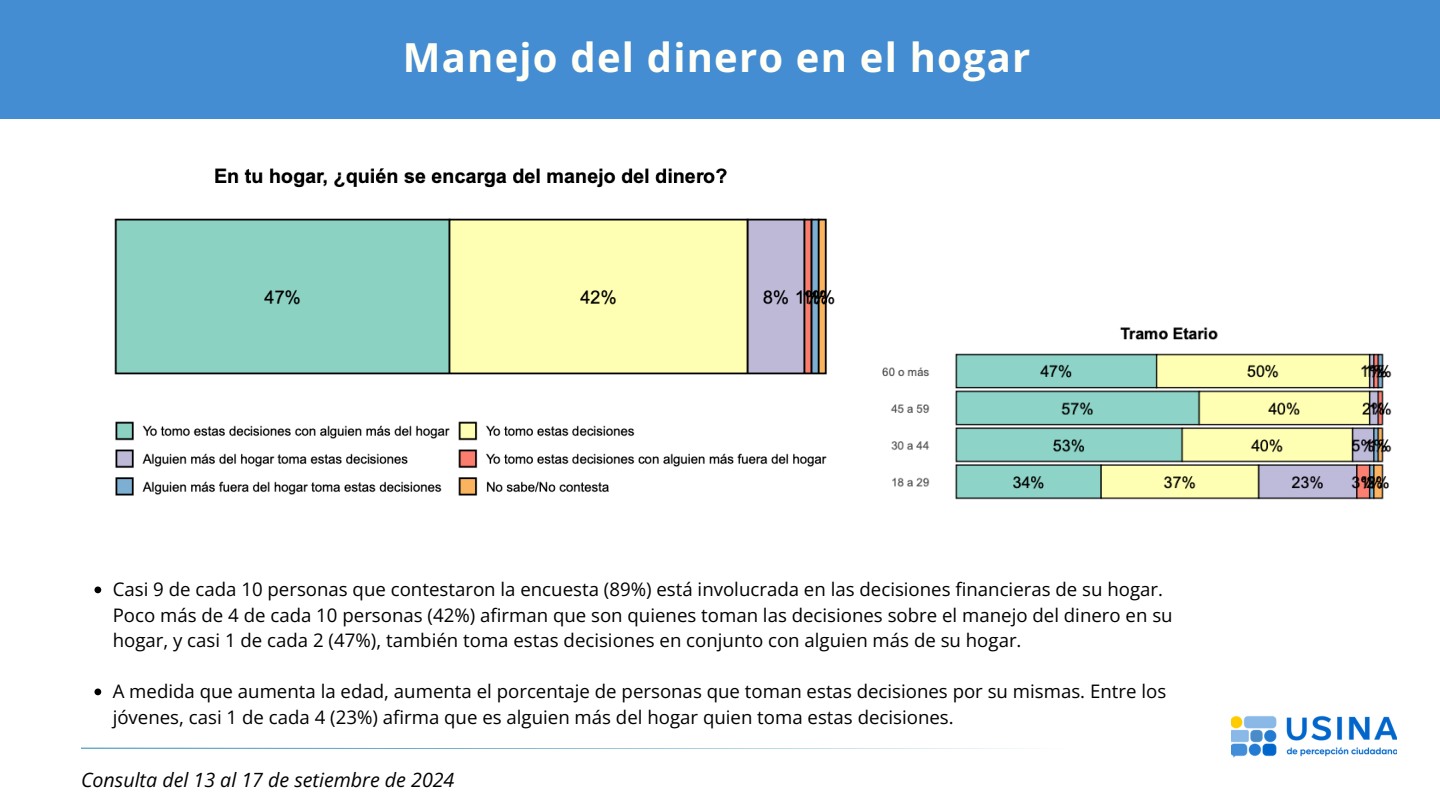
<style>
.page{position:relative;width:1440px;height:810px;background:#fff}
.page>*{position:absolute;margin:0;border:0;box-sizing:border-box;transform-origin:0 0}
.t1{font:700 40px "Open Sans";letter-spacing:.03em;color:#fffff6}
.t2{font:italic 19.7px "Open Sans";color:#000}
.t3{font:18.7px/25.5px "Open Sans";color:#000}
</style>
<div class="page">
<div style="left:0;top:0;width:1440px;height:119px;background:#458dd3"></div>
<svg style="left:81px;top:748px;width:945px;height:1px"></svg>
<img style="left:1231px;top:715px;width:166px;height:43px">
<img style="left:114px;top:168px;width:721px;height:328px">
<img style="left:882px;top:327px;width:510px;height:173px">
<svg style="left:94px;top:587px;width:7px;height:6px"></svg>
<svg style="left:94px;top:689px;width:7px;height:6px"></svg>
<p class="t1" style="left:403px;top:30px;width:629px">Manejo del dinero en el hogar</p>
<p class="t3" style="left:113px;top:576px;width:1061px">Casi 9 de cada 10 personas que contestaron la encuesta (89%) está involucrada en las decisiones financieras de su hogar.<br>Poco más de 4 de cada 10 personas (42%) afirman que son quienes toman las decisiones sobre el manejo del dinero en su hogar, y casi 1 de cada 2 (47%), también toma estas decisiones en conjunto con alguien más de su hogar.</p>
<p class="t3" style="left:113px;top:678px;width:1055px">A medida que aumenta la edad, aumenta el porcentaje de personas que toman estas decisiones por su mismas. Entre los jóvenes, casi 1 de cada 4 (23%) afirma que es alguien más del hogar quien toma estas decisiones.</p>
<p class="t2" style="left:81px;top:766px;width:375px">Consulta del 13 al 17 de setiembre de 2024</p>
</div>
